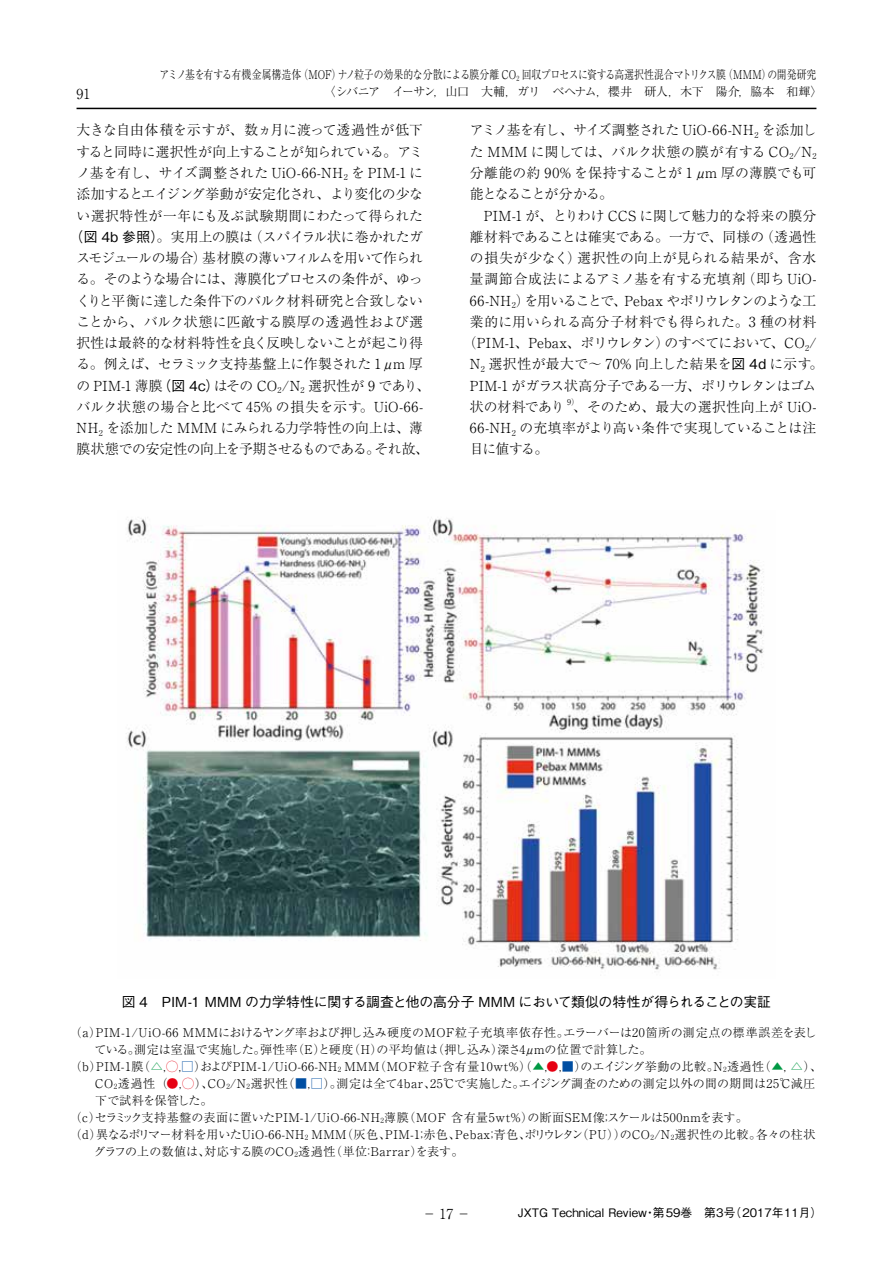
<style>
.page{position:relative;width:893px;height:1263px;background:#fff}
.page>*{position:absolute;margin:0;border:0;box-sizing:border-box;transform-origin:0 0}
.t1{font:300 13.8px/21.3px "Ryumin Pro";letter-spacing:-.01em;color:#000;text-align:justify}
.t2{font:300 13.8px "Ryumin Pro";letter-spacing:.015em;color:#000}
.t3{font:500 13.8px "Gothic BBB Pro";letter-spacing:-.02em;color:#000}
.t4{font:300 13.8px "Ryumin Pro";letter-spacing:-.08em;color:#000}
.t5{font:300 13.8px "Ryumin Pro";letter-spacing:-.03em;color:#000}
.t6{font:300 13.8px "Ryumin Pro";letter-spacing:-.035em;color:#000}
.t7{font:300 13.8px "Ryumin Pro";letter-spacing:.02em;color:#000}
.t8{font:300 13.8px "Ryumin Pro";letter-spacing:.03em;color:#000}
.t9{font:300 13.8px "Ryumin Pro";letter-spacing:.035em;color:#000}
.t10{font:300 13.8px "Ryumin Pro";letter-spacing:-.075em;color:#000}
.t11{font:300 12px "Ryumin Pro";letter-spacing:.015em;color:#000}
.t12{font:300 12px "Ryumin Pro";letter-spacing:.05em;color:#000}
.t13{font:300 12px/17px "Ryumin Pro";letter-spacing:-.025em;color:#000;scale:.82 1}
.t14{font:300 12px "Ryumin Pro";letter-spacing:-.03em;color:#000}
.t15{font:500 11.7px "Gothic BBB Pro";color:#000}
.t16{font:300 8.1px "Ryumin Pro";color:#000}
.s1{font-family:"Gothic BBB Pro";font-weight:500}
.s2{color:#094}
.s3{color:#e60012}
.s4{color:#004ea2}
</style>
<div class="page">
<hr style="left:77px;top:108px;width:739px;height:1px;background:#000">
<img style="left:126px;top:517px;width:638px;height:453px">
<p class="t1" style="left:77px;top:82px;width:15px">91</p>
<p class="t13" style="left:324px;top:65px;width:610px;text-indent:-164px">アミノ基を有する有機金属構造体（MOF）ナノ粒子の効果的な分散による膜分離 CO<sub>2</sub> 回収プロセスに資する高選択性混合マトリクス膜（MMM）の開発研究〈シバニア　イーサン，山口　大輔，ガリ　ベヘナム，櫻井　研人，木下　陽介，脇本　和輝〉</p>
<p class="t1" style="left:70px;top:119px;width:362px;text-align:center">大きな自由体積を示すが、数ヵ月に渡って透過性が低下すると同時に選択性が向上することが知られている。アミノ基を有し、サイズ調整された UiO-66-NH<sub>2</sub> を PIM-1 に添加するとエイジング挙動が安定化され、より変化の少ない選択特性が一年にも及ぶ試験期間にわたって得られた<span class="s1">（図 4b 参照）</span>。実用上の膜は（スパイラル状に巻かれたガスモジュールの場合）基材膜の薄いフィルムを用いて作られる。そのような場合には、薄膜化プロセスの条件が、ゆっくりと平衡に達した条件下のバルク材料研究と合致しないことから、バルク状態に匹敵する膜厚の透過性および選択性は最終的な材料特性を良く反映しないことが起こり得る。例えば、セラミック支持基盤上に作製された 1μm 厚の PIM-1 薄膜<span class="s1">（図 4c）</span>はその CO<sub>2</sub>/N<sub>2</sub> 選択性が 9 であり、バルク状態の場合と比べて45% の損失を示す。UiO-66-<br>NH<sub>2</sub> を添加した MMM にみられる力学特性の向上は、薄膜状態での安定性の向上を予期させるものである。それ故、</p>
<p class="t5" style="left:470px;top:119px;width:348px">アミノ基を有し、サイズ調整された UiO-66-NH<sub>2</sub> を添加し</p>
<p class="t7" style="left:470px;top:141px;width:348px">た MMM に関しては、バルク状態の膜が有する CO<sub>2</sub>/N<sub>2</sub></p>
<p class="t1" style="left:470px;top:161px;width:348px">分離能の約 90% を保持することが 1μm 厚の薄膜でも可</p>
<p class="t10" style="left:470px;top:183px;width:145px">能となることが分かる。</p>
<p class="t1" style="left:470px;top:204px;width:348px">　PIM-1 が、とりわけ CCS に関して魅力的な将来の膜分</p>
<p class="t1" style="left:470px;top:225px;width:348px">離材料であることは確実である。一方で、同様の（透過性</p>
<p class="t9" style="left:470px;top:247px;width:348px">の損失が少なく）選択性の向上が見られる結果が、含水</p>
<p class="t2" style="left:470px;top:268px;width:348px">量調節合成法によるアミノ基を有する充填剤（即ち UiO-</p>
<p class="t4" style="left:470px;top:290px;width:348px">66-NH<sub>2</sub>）を用いることで、Pebax やポリウレタンのような工</p>
<p class="t2" style="left:470px;top:311px;width:348px">業的に用いられる高分子材料でも得られた。3 種の材料</p>
<p class="t1" style="left:463px;top:331px;width:355px">（PIM-1、Pebax、ポリウレタン）のすべてにおいて、CO<sub>2</sub>/</p>
<p class="t8" style="left:470px;top:353px;width:355px">N<sub>2</sub> 選択性が最大で〜 70% 向上した結果を<span class="s1">図 4d</span> に示す。</p>
<p class="t6" style="left:470px;top:375px;width:348px">PIM-1 がガラス状高分子である一方、ポリウレタンはゴム</p>
<p class="t1" style="left:470px;top:395px;width:96px">状の材料であり</p>
<p class="t16" style="left:567px;top:396px;width:13px">9）</p>
<p class="t1" style="left:470px;top:395px;width:348px;text-indent:103px">、そのため、最大の選択性向上が UiO-66-NH<sub>2</sub> の充填率がより高い条件で実現していることは注目に値する。</p>
<p class="t3" style="left:122px;top:991px;width:651px">図 4　PIM-1 MMM の力学特性に関する調査と他の高分子 MMM において類似の特性が得られることの実証</p>
<p class="t11" style="left:70px;top:1023px;width:748px">（a）PIM-1/UiO-66 MMMにおけるヤング率および押し込み硬度のMOF粒子充填率依存性。エラーバーは20箇所の測定点の標準誤差を表し</p>
<p class="t11" style="left:94px;top:1040px;width:558px">ている。測定は室温で実施した。弾性率（E）と硬度（H）の平均値は（押し込み）深さ4μmの位置で計算した。</p>
<p class="t12" style="left:70px;top:1057px;width:754px">（b）PIM-1膜（<span class="s2">△</span>,<span class="s3">◯</span>,<span class="s4">□</span>）およびPIM-1/UiO-66-NH<sub>2</sub> MMM（MOF粒子含有量10wt%）（<span class="s2">▲</span>,<span class="s3">●</span>,<span class="s4">■</span>）のエイジング挙動の比較。N<sub>2</sub>透過性（<span class="s2">▲</span>, <span class="s2">△</span>）、</p>
<p class="t11" style="left:95px;top:1074px;width:722px">CO<sub>2</sub>透過性（<span class="s3">●</span>,<span class="s3">◯</span>）、CO<sub>2</sub>/N<sub>2</sub>選択性（<span class="s4">■</span>,<span class="s4">□</span>）。測定は全て4bar、25℃で実施した。エイジング調査のための測定以外の間の期間は25℃減圧</p>
<p class="t14" style="left:95px;top:1091px;width:119px">下で試料を保管した。</p>
<p class="t12" style="left:70px;top:1108px;width:680px">（c）セラミック支持基盤の表面に置いたPIM-1/UiO-66-NH<sub>2</sub>薄膜（MOF 含有量5wt%）の断面SEM像；スケールは500nmを表す。</p>
<p class="t11" style="left:70px;top:1125px;width:747px">（d）異なるポリマー材料を用いたUiO-66-NH<sub>2</sub> MMM（灰色、PIM-1；赤色、Pebax；青色、ポリウレタン（PU））のCO<sub>2</sub>/N<sub>2</sub>選択性の比較。各々の柱状</p>
<p class="t11" style="left:94px;top:1142px;width:371px">グラフの上の数値は、対応する膜のCO<sub>2</sub>透過性（単位：Barrar）を表す。</p>
<p class="t1" style="left:422px;top:1202px;width:50px">−17−</p>
<p class="t15" style="left:518px;top:1203px;width:306px">JXTG Technical Review・第59巻　第3号（2017年11月）</p>
</div>
